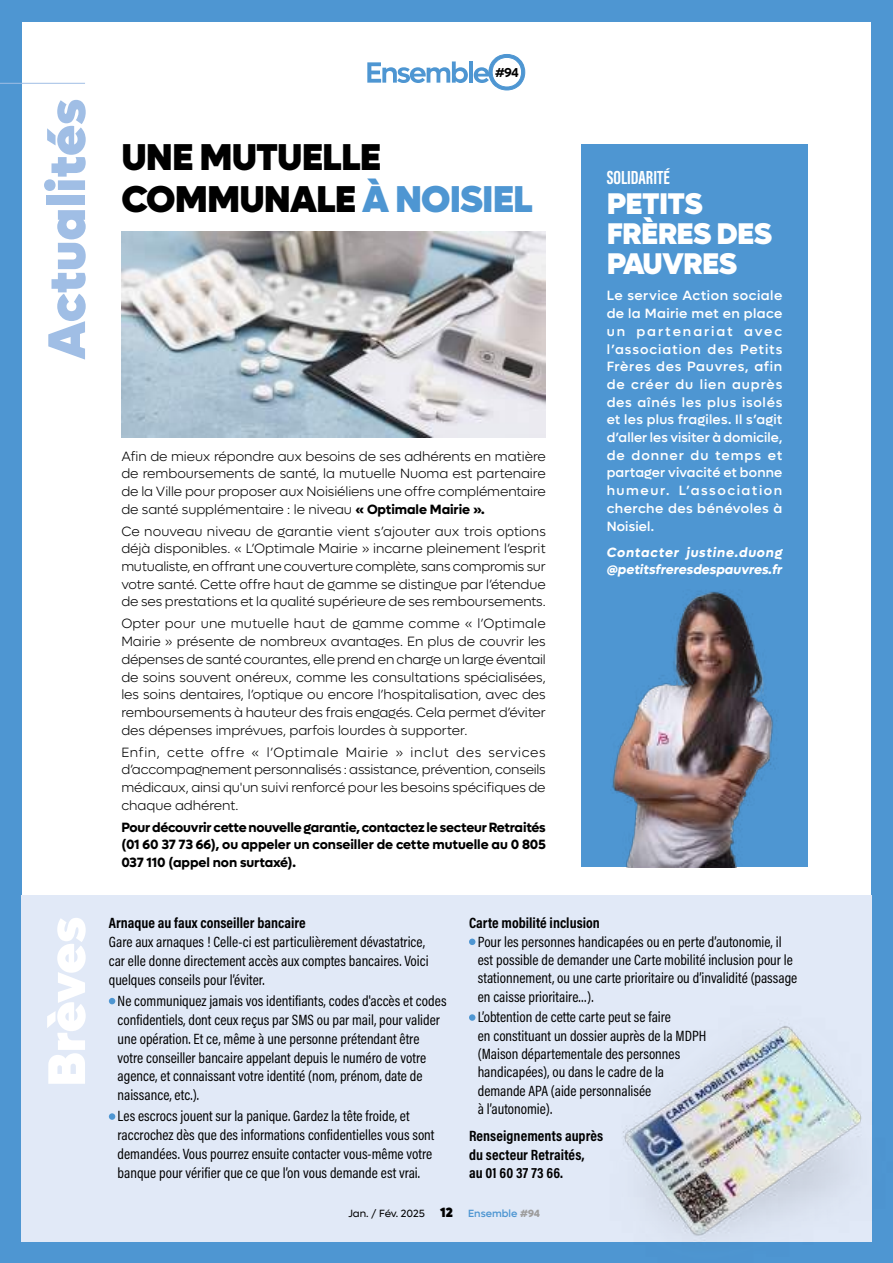
<style>
.page{position:relative;width:893px;height:1263px;background:#fff}
.page>*{position:absolute;margin:0;border:0;box-sizing:border-box;transform-origin:0 0}
.t1{font:900 53.25px "Lufga";color:#a0bee5}
.t2{font:900 53.25px "Lufga";color:#fff}
.t3{font:900 37.5px/42px "Lufga";letter-spacing:-.025em;color:#000}
.t4{font:900 30px/30px "Lufga";letter-spacing:-.02em;color:#fff}
.t5{font:700 19.5px "Acumin Pro Extra Cond";color:#fff}
.t6{font:15px/18.9px "Acumin Pro Cond";color:#000}
.t7{font:700 15px/18.5px "Acumin Pro Cond";color:#000}
.t8{font:300 13.5px/17.7px "Lufga";letter-spacing:-.01em;color:#000;text-align:justify}
.t9{font:500 13.5px/17.7px "Lufga";letter-spacing:.035em;color:#fff;text-align:justify}
.t10{font:700 13.5px/17.7px "Lufga";letter-spacing:-.005em;color:#000;text-align:justify}
.t11{font:italic 700 13.5px/17.7px "Lufga";color:#fff}
.t12{font:600 12.9px "Lufga";color:#000}
.t13{font:10.5px "Lufga";letter-spacing:-.015em;color:#000}
.s1{color:#4e96d2}
.s2{font-weight:700}
.s3{font-weight:900;font-size:13.5px}
.s4{font-weight:500;color:#4e96d2}
.s5{font-weight:700;color:#9d9c9c}
</style>
<div class="page">
<div style="left:0;top:0;width:893px;height:21px;background:#4e96d2"></div>
<div style="left:872px;top:3px;width:21px;height:1260px;background:#4e96d2"></div>
<div style="left:0;top:1242px;width:882px;height:21px;background:#4e96d2"></div>
<div style="left:0;top:3px;width:21px;height:1260px;background:#4e96d2"></div>
<img style="left:121px;top:231px;width:425px;height:207px">
<div style="left:21px;top:896px;width:851px;height:346px;background:#e1e9f7"></div>
<svg style="left:109px;top:998px;width:6px;height:6px"></svg>
<div style="left:109px;top:1113px;width:6px;height:7px;background:#4e96d2;border-radius:50%"></div>
<div style="left:469px;top:938px;width:6px;height:7px;background:#4e96d2;border-radius:50%"></div>
<div style="left:469px;top:1014px;width:6px;height:7px;background:#4e96d2;border-radius:50%"></div>
<hr style="left:0;top:83px;width:85px;height:1px;background:#a0bee5">
<div style="left:581px;top:144px;width:227px;height:723px;background:#4e96d2"></div>
<img style="left:612px;top:591px;width:161px;height:276px">
<img style="left:623px;top:1026px;width:239px;height:215px">
<svg style="left:367px;top:61px;width:101px;height:22px"></svg>
<hr style="left:469px;top:61px;width:4px;height:22px;background:#4e96d2">
<svg style="left:474px;top:54px;width:51px;height:37px"></svg>
<h1 class="t1" style="left:34px;top:360px;width:262px;rotate:-90deg">Actualités</h1>
<h1 class="t2" style="left:34px;top:1087px;width:171px;rotate:-90deg">Brèves</h1>
<p class="t12" style="left:495px;top:64px;width:25px">#94</p>
<h2 class="t3" style="left:121px;top:136px;width:413px">UNE MUTUELLE<br>COMMUNALE <span class="s1">À NOISIEL</span></h2>
<p class="t8" style="left:121px;top:447px;width:426px">Afin de mieux répondre aux besoins de ses adhérents en matière de remboursements de santé, la mutuelle Nuoma est partenaire de la Ville pour proposer aux Noisiéliens une offre complémentaire de santé supplémentaire : le niveau <span class="s2">« Optimale Mairie ».</span></p>
<p class="t8" style="left:121px;top:522px;width:426px">Ce nouveau niveau de garantie vient s’ajouter aux trois options déjà disponibles. « L’Optimale Mairie » incarne pleinement l’esprit mutualiste, en offrant une couverture complète, sans compromis sur votre santé. Cette offre haut de gamme se distingue par l’étendue de ses prestations et la qualité supérieure de ses remboursements.</p>
<p class="t8" style="left:121px;top:615px;width:426px">Opter pour une mutuelle haut de gamme comme « l’Optimale Mairie » présente de nombreux avantages. En plus de couvrir les dépenses de santé courantes, elle prend en charge un large éventail de soins souvent onéreux, comme les consultations spécialisées, les soins dentaires, l’optique ou encore l’hospitalisation, avec des remboursements à hauteur des frais engagés. Cela permet d’éviter des dépenses imprévues, parfois lourdes à supporter.</p>
<p class="t8" style="left:121px;top:743px;width:426px">Enfin, cette offre « l’Optimale Mairie » inclut des services d’accompagnement personnalisés : assistance, prévention, conseils médicaux, ainsi qu'un suivi renforcé pour les besoins spécifiques de chaque adhérent.</p>
<p class="t10" style="left:121px;top:818px;width:426px">Pour découvrir cette nouvelle garantie, contactez le secteur Retraités (01 60 37 73 66), ou appeler un conseiller de cette mutuelle au 0 805<br>037 110 (appel non surtaxé).</p>
<h3 class="t5" style="left:607px;top:166px;width:65px">SOLIDARITÉ</h3>
<h3 class="t4" style="left:607px;top:189px;width:167px">PETITS<br>FRÈRES DES<br>PAUVRES</h3>
<p class="t9" style="left:607px;top:287px;width:177px">Le service Action sociale de la Mairie met en place un partenariat avec l’association des Petits Frères des Pauvres, afin de créer du lien auprès des aînés les plus isolés et les plus fragiles. Il s’agit d’aller les visiter à domicile, de donner du temps et partager vivacité et bonne humeur. L’association cherche des bénévoles à Noisiel.</p>
<p class="t11" style="left:607px;top:543px;width:177px">Contacter justine.duong @petitsfreresdespauvres.fr</p>
<p class="t7" style="left:109px;top:913px;width:198px">Arnaque au faux conseiller bancaire</p>
<p class="t6" style="left:109px;top:932px;width:321px">Gare aux arnaques ! Celle-ci est particulièrement dévastatrice, car elle donne directement accès aux comptes bancaires. Voici quelques conseils pour l’éviter.</p>
<p class="t6" style="left:118px;top:991px;width:330px">Ne communiquez jamais vos identifiants, codes d'accès et codes confidentiels, dont ceux reçus par SMS ou par mail, pour valider une opération. Et ce, même à une personne prétendant être votre conseiller bancaire appelant depuis le numéro de votre agence, et connaissant votre identité (nom, prénom, date de naissance, etc.).</p>
<p class="t6" style="left:118px;top:1106px;width:318px">Les escrocs jouent sur la panique. Gardez la tête froide, et raccrochez dès que des informations confidentielles vous sont demandées. Vous pourrez ensuite contacter vous-même votre banque pour vérifier que ce que l’on vous demande est vrai.</p>
<p class="t7" style="left:469px;top:913px;width:132px">Carte mobilité inclusion</p>
<p class="t6" style="left:478px;top:932px;width:321px;line-height:18.5px">Pour les personnes handicapées ou en perte d’autonomie, il est possible de demander une Carte mobilité inclusion pour le stationnement, ou une carte prioritaire ou d’invalidité (passage en caisse prioritaire…).</p>
<p class="t6" style="left:478px;top:1007px;width:230px;line-height:18.5px">L’obtention de cette carte peut se faire<br>en constituant un dossier auprès de la MDPH (Maison départementale des personnes handicapées), ou dans le cadre de la demande APA (aide personnalisée<br>à l’autonomie).</p>
<p class="t7" style="left:469px;top:1126px;width:136px">Renseignements auprès du secteur Retraités,<br>au 01 60 37 73 66.</p>
<p class="t13" style="left:348px;top:1208px;width:193px">Jan. / Fév. 2025 <span class="s3">12</span> <span class="s4">Ensemble</span> <span class="s5">#94</span></p>
</div>
